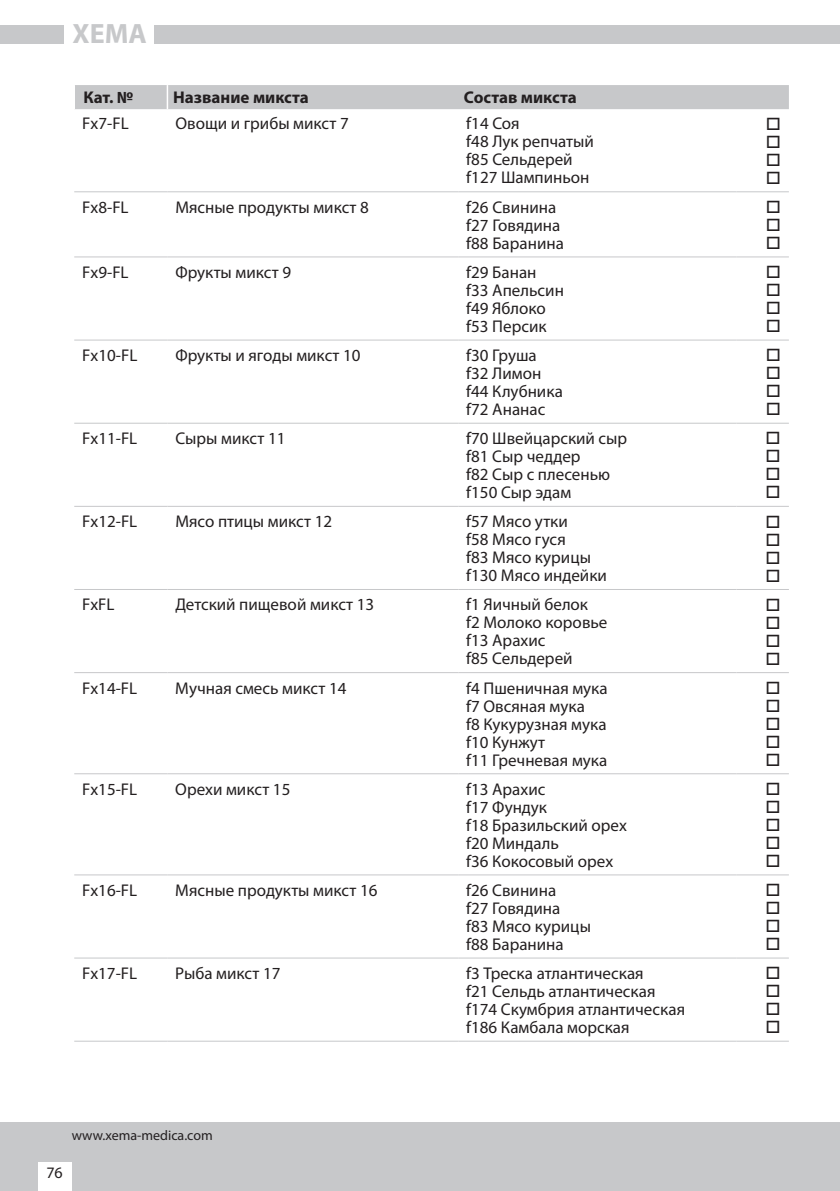
<style>
.page{position:relative;width:840px;height:1191px;background:#fff}
.page>*{position:absolute;margin:0;border:0;box-sizing:border-box;transform-origin:0 0}
.t1{font:700 28px "Myriad Pro";color:#c7c8ca}
.t2{font:17px/18px "Myriad Pro";color:#231f20}
.t3{font:17px/18px "Wingdings";color:#231f20;text-align:justify}
.t4{font:700 17px "Myriad Pro";color:#231f20}
.t5{font:16px "Myriad Pro";color:#231f20}
.t6{font:14px "Myriad Pro";color:#231f20}
</style>
<div class="page">
<div style="left:0;top:25px;width:63px;height:18px;background:#c7c8ca"></div>
<div style="left:0;top:1121px;width:839px;height:70px;background:#c7c8ca"></div>
<div style="left:154px;top:25px;width:685px;height:18px;background:#c7c8ca"></div>
<div style="left:38px;top:1162px;width:33px;height:29px;background:#fff"></div>
<div style="left:75px;top:85px;width:713px;height:24px;background:#c7c8ca"></div>
<hr style="left:74px;top:191px;width:93px;height:1px;background:#c7c8ca">
<hr style="left:167px;top:191px;width:291px;height:1px;background:#c7c8ca">
<hr style="left:458px;top:191px;width:278px;height:1px;background:#c7c8ca">
<hr style="left:736px;top:191px;width:52px;height:1px;background:#c7c8ca">
<hr style="left:74px;top:256px;width:93px;height:1px;background:#c7c8ca">
<hr style="left:167px;top:256px;width:291px;height:1px;background:#c7c8ca">
<hr style="left:458px;top:256px;width:278px;height:1px;background:#c7c8ca">
<hr style="left:736px;top:256px;width:52px;height:1px;background:#c7c8ca">
<hr style="left:74px;top:339px;width:93px;height:1px;background:#c7c8ca">
<hr style="left:167px;top:339px;width:291px;height:1px;background:#c7c8ca">
<hr style="left:458px;top:339px;width:278px;height:1px;background:#c7c8ca">
<hr style="left:736px;top:339px;width:52px;height:1px;background:#c7c8ca">
<hr style="left:74px;top:423px;width:93px;height:1px;background:#c7c8ca">
<hr style="left:167px;top:423px;width:291px;height:1px;background:#c7c8ca">
<hr style="left:458px;top:423px;width:278px;height:1px;background:#c7c8ca">
<hr style="left:736px;top:423px;width:52px;height:1px;background:#c7c8ca">
<hr style="left:74px;top:506px;width:93px;height:1px;background:#c7c8ca">
<hr style="left:167px;top:506px;width:291px;height:1px;background:#c7c8ca">
<hr style="left:458px;top:506px;width:278px;height:1px;background:#c7c8ca">
<hr style="left:736px;top:506px;width:52px;height:1px;background:#c7c8ca">
<hr style="left:74px;top:589px;width:93px;height:1px;background:#c7c8ca">
<hr style="left:167px;top:589px;width:291px;height:1px;background:#c7c8ca">
<hr style="left:458px;top:589px;width:278px;height:1px;background:#c7c8ca">
<hr style="left:736px;top:589px;width:52px;height:1px;background:#c7c8ca">
<hr style="left:74px;top:672px;width:93px;height:1px;background:#c7c8ca">
<hr style="left:167px;top:672px;width:291px;height:1px;background:#c7c8ca">
<hr style="left:458px;top:672px;width:278px;height:1px;background:#c7c8ca">
<hr style="left:736px;top:672px;width:52px;height:1px;background:#c7c8ca">
<hr style="left:74px;top:773px;width:93px;height:1px;background:#c7c8ca">
<hr style="left:167px;top:773px;width:291px;height:1px;background:#c7c8ca">
<hr style="left:458px;top:773px;width:278px;height:1px;background:#c7c8ca">
<hr style="left:736px;top:773px;width:52px;height:1px;background:#c7c8ca">
<hr style="left:74px;top:874px;width:93px;height:1px;background:#c7c8ca">
<hr style="left:167px;top:874px;width:291px;height:1px;background:#c7c8ca">
<hr style="left:458px;top:874px;width:278px;height:1px;background:#c7c8ca">
<hr style="left:736px;top:874px;width:52px;height:1px;background:#c7c8ca">
<hr style="left:74px;top:957px;width:93px;height:1px;background:#c7c8ca">
<hr style="left:167px;top:957px;width:291px;height:1px;background:#c7c8ca">
<hr style="left:458px;top:957px;width:278px;height:1px;background:#c7c8ca">
<hr style="left:736px;top:957px;width:52px;height:1px;background:#c7c8ca">
<hr style="left:74px;top:1040px;width:93px;height:1px;background:#c7c8ca">
<hr style="left:167px;top:1040px;width:291px;height:1px;background:#c7c8ca">
<hr style="left:458px;top:1040px;width:278px;height:1px;background:#c7c8ca">
<hr style="left:736px;top:1040px;width:52px;height:1px;background:#c7c8ca">
<hr style="left:166px;top:85px;width:2px;height:24px;background:#fff">
<h1 class="t1" style="left:73px;top:16px;width:76px">ХЕМА</h1>
<p class="t4" style="left:83px;top:87px;width:52px">Кат. №</p>
<p class="t4" style="left:173px;top:87px;width:137px">Название микста</p>
<p class="t4" style="left:463px;top:87px;width:114px">Состав микста</p>
<p class="t2" style="left:82px;top:114px;width:48px">Fx7-FL</p>
<p class="t2" style="left:175px;top:114px;width:175px">Овощи и грибы микст 7</p>
<p class="t2" style="left:466px;top:114px;width:129px">f14 Соя<br>f48 Лук репчатый f85 Сельдерей f127 Шампиньон</p>
<p class="t3" style="left:765px;top:115px;width:17px">□ □ □ □</p>
<p class="t2" style="left:82px;top:198px;width:48px">Fx8-FL</p>
<p class="t2" style="left:175px;top:198px;width:195px">Мясные продукты микст 8</p>
<p class="t2" style="left:466px;top:198px;width:99px">f26 Свинина f27 Говядина f88 Баранина</p>
<p class="t3" style="left:765px;top:198px;width:17px">□ □ □</p>
<p class="t2" style="left:82px;top:263px;width:48px">Fx9-FL</p>
<p class="t2" style="left:175px;top:263px;width:117px">Фрукты микст 9</p>
<p class="t2" style="left:466px;top:263px;width:99px">f29 Банан<br>f33 Апельсин f49 Яблоко f53 Персик</p>
<p class="t3" style="left:765px;top:263px;width:17px">□ □ □ □</p>
<p class="t2" style="left:82px;top:346px;width:57px">Fx10-FL</p>
<p class="t2" style="left:175px;top:346px;width:187px">Фрукты и ягоды микст 10</p>
<p class="t2" style="left:466px;top:346px;width:98px">f30 Груша f32 Лимон f44 Клубника f72 Ананас</p>
<p class="t3" style="left:765px;top:346px;width:17px">□ □ □ □</p>
<p class="t2" style="left:82px;top:429px;width:57px">Fx11-FL</p>
<p class="t2" style="left:175px;top:429px;width:111px">Сыры микст 11</p>
<p class="t2" style="left:466px;top:429px;width:162px">f70 Швейцарский сыр f81 Сыр чеддер<br>f82 Сыр с плесенью f150 Сыр эдам</p>
<p class="t3" style="left:765px;top:429px;width:17px">□ □ □ □</p>
<p class="t2" style="left:82px;top:512px;width:57px">Fx12-FL</p>
<p class="t2" style="left:175px;top:512px;width:158px">Мясо птицы микст 12</p>
<p class="t2" style="left:466px;top:512px;width:142px">f57 Мясо утки<br>f58 Мясо гуся<br>f83 Мясо курицы f130 Мясо индейки</p>
<p class="t3" style="left:765px;top:513px;width:17px">□ □ □ □</p>
<p class="t2" style="left:82px;top:595px;width:34px">FxFL</p>
<p class="t2" style="left:175px;top:595px;width:200px">Детский пищевой микст 13</p>
<p class="t2" style="left:466px;top:595px;width:143px">f1 Яичный белок<br>f2 Молоко коровье f13 Арахис<br>f85 Сельдерей</p>
<p class="t3" style="left:765px;top:596px;width:17px">□ □ □ □</p>
<p class="t2" style="left:82px;top:678px;width:57px">Fx14-FL</p>
<p class="t2" style="left:175px;top:678px;width:172px">Мучная смесь микст 14</p>
<p class="t2" style="left:466px;top:678px;width:143px">f4 Пшеничная мука f7 Овсяная мука<br>f8 Кукурузная мука f10 Кунжут<br>f11 Гречневая мука</p>
<p class="t3" style="left:765px;top:679px;width:17px">□ □ □ □ □</p>
<p class="t2" style="left:82px;top:779px;width:57px">Fx15-FL</p>
<p class="t2" style="left:175px;top:779px;width:116px">Орехи микст 15</p>
<p class="t2" style="left:466px;top:779px;width:162px">f13 Арахис<br>f17 Фундук<br>f18 Бразильский орех f20 Миндаль<br>f36 Кокосовый орех</p>
<p class="t3" style="left:765px;top:780px;width:17px">□ □ □ □ □</p>
<p class="t2" style="left:82px;top:881px;width:57px">Fx16-FL</p>
<p class="t2" style="left:175px;top:881px;width:204px">Мясные продукты микст 16</p>
<p class="t2" style="left:466px;top:881px;width:126px">f26 Свинина<br>f27 Говядина<br>f83 Мясо курицы f88 Баранина</p>
<p class="t3" style="left:765px;top:881px;width:17px">□ □ □ □</p>
<p class="t2" style="left:82px;top:964px;width:57px">Fx17-FL</p>
<p class="t2" style="left:175px;top:964px;width:107px">Рыба микст 17</p>
<p class="t2" style="left:466px;top:964px;width:220px">f3 Треска атлантическая<br>f21 Сельдь атлантическая f174 Скумбрия атлантическая f186 Камбала морская</p>
<p class="t3" style="left:765px;top:964px;width:17px">□ □ □ □</p>
<p class="t6" style="left:72px;top:1126px;width:142px">www.xema-medica.com</p>
<p class="t5" style="left:46px;top:1163px;width:18px">76</p>
</div>
